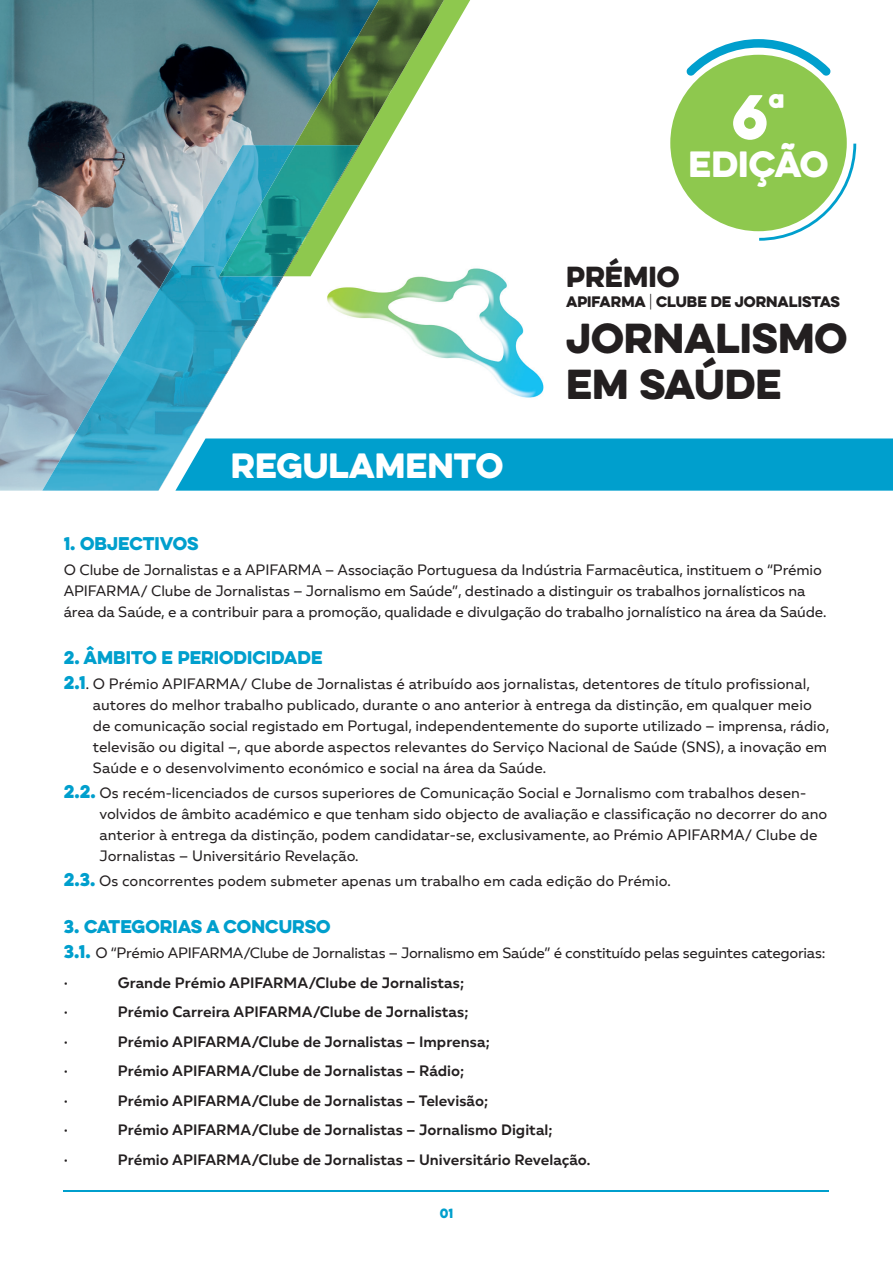
<style>
.page{position:relative;width:893px;height:1263px;background:#fff}
.page>*{position:absolute;margin:0;border:0;box-sizing:border-box;transform-origin:0 0}
.t1{font:56.25px "Eveleth Clean";color:#fff}
.t2{font:37.65px/46.3px "Eveleth Clean";color:#231f20}
.t3{font:32.7px "Eveleth Clean";color:#fff}
.t4{font:31.5px "Eveleth Clean";color:#fff}
.t5{font:26.1px "Eveleth Clean";color:#231f20}
.t6{font:16.5px "Eveleth Clean";color:#009fcd}
.t7{font:15px/21px "BR Nebula";color:#231f20}
.t8{font:600 15px "BR Nebula";color:#231f20}
.t9{font:15px/29.5px "BR Nebula";letter-spacing:-.02em;color:#231f20}
.t10{font:13.65px "Eveleth Clean";color:#231f20}
.t11{font:12px "Eveleth Clean";color:#009fcd}
.s1{font-weight:100}
.s2{font-family:"Eveleth Clean";font-size:16.5px;color:#009fcd}
.s3{font-weight:600}
</style>
<div class="page">
<img style="left:0;top:0;width:283px;height:97px">
<img style="left:0;top:97px;width:283px;height:50px">
<img style="left:0;top:147px;width:42px;height:49px">
<img style="left:0;top:196px;width:42px;height:49px">
<img style="left:0;top:245px;width:42px;height:98px">
<img style="left:0;top:343px;width:42px;height:148px">
<svg style="left:444px;top:0;width:26px;height:45px"></svg>
<img style="left:283px;top:0;width:161px;height:192px">
<img style="left:42px;top:145px;width:253px;height:346px">
<img style="left:219px;top:145px;width:140px;height:131px">
<div style="left:670px;top:55px;width:177px;height:176px;background:#8ec84e;border-radius:50%"></div>
<svg style="left:759px;top:144px;width:97px;height:97px"></svg>
<svg style="left:686px;top:39px;width:145px;height:37px"></svg>
<img style="left:325px;top:264px;width:219px;height:134px">
<div style="left:175px;top:438px;width:718px;height:53px;background:#009fcd"></div>
<hr style="left:64px;top:1191px;width:765px;height:1px;background:#009fcd">
<h1 class="t1" style="left:732px;top:74px;width:55px">6<sup>ª</sup></h1>
<h3 class="t3" style="left:689px;top:139px;width:141px">EDIÇÃO</h3>
<h3 class="t4" style="left:231px;top:442px;width:274px">REGULAMENTO</h3>
<h3 class="t5" style="left:566px;top:256px;width:115px">PRÉMIO</h3>
<p class="t10" style="left:566px;top:291px;width:275px">APIFARMA <span class="s1">|</span> CLUBE DE JORNALISTAS</p>
<h2 class="t2" style="left:566px;top:314px;width:283px">JORNALISMO<br>EM SAÚDE</h2>
<p class="t6" style="left:64px;top:531px;width:136px">1. OBJECTIVOS</p>
<p class="t7" style="left:64px;top:559px;width:764px">O Clube de Jornalistas e a APIFARMA – Associação Portuguesa da Indústria Farmacêutica, instituem o “Prémio<br>APIFARMA/ Clube de Jornalistas – Jornalismo em Saúde”, destinado a distinguir os trabalhos jornalísticos na área da Saúde, e a contribuir para a promoção, qualidade e divulgação do trabalho jornalístico na área da Saúde.</p>
<p class="t6" style="left:64px;top:644px;width:260px">2. ÂMBITO E PERIODICIDADE</p>
<p class="t7" style="left:93px;top:673px;width:738px;text-indent:-29px"><span class="s2">2.1</span>. O Prémio APIFARMA/ Clube de Jornalistas é atribuído aos jornalistas, detentores de título profissional, autores do melhor trabalho publicado, durante o ano anterior à entrega da distinção, em qualquer meio de comunicação social registado em Portugal, independentemente do suporte utilizado – imprensa, rádio, televisão ou digital –, que aborde aspectos relevantes do Serviço Nacional de Saúde (SNS), a inovação em Saúde e o desenvolvimento económico e social na área da Saúde.</p>
<p class="t7" style="left:99px;top:782px;width:729px;text-indent:-36px"><span class="s2">2.2.</span> Os recém-licenciados de cursos superiores de Comunicação Social e Jornalismo com trabalhos desen&shy;volvidos de âmbito académico e que tenham sido objecto de avaliação e classificação no decorrer do ano anterior à entrega da distinção, podem candidatar-se, exclusivamente, ao Prémio APIFARMA/ Clube de Jornalistas – Universitário Revelação.</p>
<p class="t7" style="left:64px;top:870px;width:608px"><span class="s2">2.3.</span> Os concorrentes podem submeter apenas um trabalho em cada edição do Prémio.</p>
<p class="t6" style="left:64px;top:913px;width:268px">3. CATEGORIAS A CONCURSO</p>
<p class="t9" style="left:64px;top:938px;width:763px"><span class="s2">3.1.</span> O “Prémio APIFARMA/Clube de Jornalistas – Jornalismo em Saúde” é constituído pelas seguintes categorias: <span class="s3">·</span></p>
<p class="t8" style="left:118px;top:972px;width:348px">Grande Prémio APIFARMA/Clube de Jornalistas;</p>
<p class="t8" style="left:64px;top:1002px;width:6px">·</p>
<p class="t8" style="left:118px;top:1002px;width:352px">Prémio Carreira APIFARMA/Clube de Jornalistas;</p>
<p class="t8" style="left:64px;top:1031px;width:6px">·</p>
<p class="t8" style="left:118px;top:1031px;width:374px">Prémio APIFARMA/Clube de Jornalistas – Imprensa;</p>
<p class="t8" style="left:64px;top:1061px;width:6px">·</p>
<p class="t8" style="left:118px;top:1061px;width:348px">Prémio APIFARMA/Clube de Jornalistas – Rádio;</p>
<p class="t8" style="left:64px;top:1090px;width:6px">·</p>
<p class="t8" style="left:118px;top:1090px;width:372px">Prémio APIFARMA/Clube de Jornalistas – Televisão;</p>
<p class="t8" style="left:64px;top:1120px;width:6px">·</p>
<p class="t8" style="left:118px;top:1120px;width:436px">Prémio APIFARMA/Clube de Jornalistas – Jornalismo Digital;</p>
<p class="t8" style="left:64px;top:1149px;width:6px">·</p>
<p class="t8" style="left:118px;top:1149px;width:474px">Prémio APIFARMA/Clube de Jornalistas – Universitário Revelação.</p>
<p class="t11" style="left:440px;top:1204px;width:15px">01</p>
</div>
